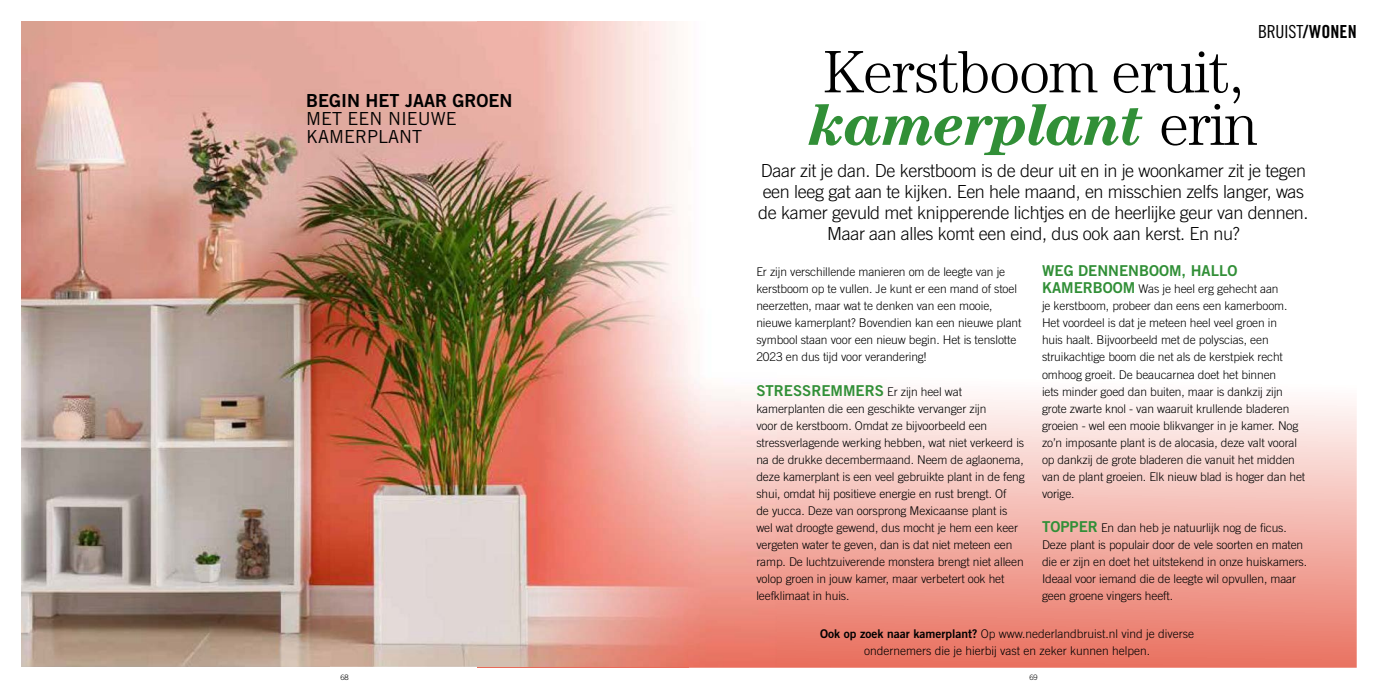
<style>
.page{position:relative;width:1378px;height:689px;background:#fff}
.page>*{position:absolute;margin:0;border:0;box-sizing:border-box;transform-origin:0 0}
.t1{font:300 60px/52.5px "Century Std";letter-spacing:-.02em;color:#000}
.t2{font:300 18px/21px "Trade Gothic LT Std";letter-spacing:-.02em;color:#000;text-align:center}
.t3{font:18px/18px "Trade Gothic LT Std";color:#000}
.t4{font:18px "Trade Gothic LT Std Bd 2";color:#000}
.t5{font:18px "Trade Gothic LT Std Cn 18";letter-spacing:-.01em;color:#000}
.t6{font:15px "Trade Gothic LT Std Bd 2";color:#318f37}
.t7{font:300 12px/17px "Trade Gothic LT Std";letter-spacing:-.01em;color:#000}
.t8{font:300 7.5px "Trade Gothic LT Std";color:#000}
.s1{font-family:"Trade Gothic LT Std Bd Cn 20"}
.s2{font-weight:700;font-style:italic;color:#318f37}
.s3{font-family:"Trade Gothic LT Std Bd 2";font-weight:400;font-size:15px;color:#318f37}
.s4{font-family:"Trade Gothic LT Std";font-weight:300;font-size:12px;color:#000}
.s5{font-family:"Trade Gothic LT Std Bd 2";font-weight:400}
</style>
<div class="page">
<hr style="left:477px;top:667px;width:212px;height:1px;background:#e86b59">
<img style="left:21px;top:21px;width:456px;height:646px">
<img style="left:477px;top:21px;width:212px;height:646px">
<svg style="left:689px;top:320px;width:667px;height:348px"></svg>
<h2 class="t4" style="left:306px;top:90px;width:208px">BEGIN HET JAAR GROEN</h2>
<h2 class="t3" style="left:306px;top:110px;width:152px">MET EEN NIEUWE<br>KAMERPLANT</h2>
<h2 class="t5" style="left:1258px;top:21px;width:100px">BRUIST<span class="s1">/WONEN</span></h2>
<h1 class="t1" style="left:809px;top:45px;width:450px">Kerstboom eruit, <span class="s2">kamerplant</span> erin</h1>
<p class="t2" style="left:758px;top:160px;width:552px">Daar zit je dan. De kerstboom is de deur uit en in je woonkamer zit je tegen een leeg gat aan te kijken. Een hele maand, en misschien zelfs langer, was de kamer gevuld met knipperende lichtjes en de heerlijke geur van dennen.<br>Maar aan alles komt een eind, dus ook aan kerst. En nu?</p>
<p class="t6" style="left:1042px;top:262px;width:197px">WEG DENNENBOOM, HALLO</p>
<p class="t7" style="left:1042px;top:280px;width:265px"><span class="s3">KAMERBOOM</span> Was je heel erg gehecht aan<br>je kerstboom, probeer dan eens een kamerboom.<br>Het voordeel is dat je meteen heel veel groen in<br>huis haalt. Bijvoorbeeld met de polyscias, een struikachtige boom die net als de kerstpiek recht omhoog groeit. De beaucarnea doet het binnen<br>iets minder goed dan buiten, maar is dankzij zijn grote zwarte knol - van waaruit krullende bladeren groeien - wel een mooie blikvanger in je kamer. Nog zo’n imposante plant is de alocasia, deze valt vooral op dankzij de grote bladeren die vanuit het midden van de plant groeien. Elk nieuw blad is hoger dan het vorige.</p>
<p class="t7" style="left:1042px;top:519px;width:267px"><span class="s3">TOPPER</span> En dan heb je natuurlijk nog de ficus.<br>Deze plant is populair door de vele soorten en maten die er zijn en doet het uitstekend in onze huiskamers.<br>Ideaal voor iemand die de leegte wil opvullen, maar geen groene vingers heeft.</p>
<p class="t7" style="left:756px;top:263px;width:266px">Er zijn verschillende manieren om de leegte van je kerstboom op te vullen. Je kunt er een mand of stoel neerzetten, maar wat te denken van een mooie, nieuwe kamerplant? Bovendien kan een nieuwe plant symbool staan voor een nieuw begin. Het is tenslotte 2023 en dus tijd voor verandering!</p>
<p class="t6" style="left:756px;top:381px;width:207px">STRESSREMMERS <span class="s4">Er zijn heel wat</span></p>
<p class="t7" style="left:756px;top:400px;width:270px">kamerplanten die een geschikte vervanger zijn<br>voor de kerstboom. Omdat ze bijvoor beeld een stressverlagende werking hebben, wat niet verkeerd is na de drukke decembermaand. Neem de aglaonema, deze kamerplant is een veel gebruikte plant in de feng shui, omdat hij positieve energie en rust brengt. Of<br>de yucca. Deze van oorsprong Mexicaanse plant is wel wat droogte gewend, dus mocht je hem een keer vergeten water te geven, dan is dat niet meteen een ramp. De luchtzuiverende monstera brengt niet alleen volop groen in jouw kamer, maar verbetert ook het leefklimaat in huis.</p>
<p class="t7" style="left:820px;top:625px;width:376px;text-align:center"><span class="s5">Ook op zoek naar kamerplant?</span> Op www.nederlandbruist.nl vind je diverse ondernemers die je hierbij vast en zeker kunnen helpen.</p>
<p class="t8" style="left:340px;top:672px;width:10px">68</p>
<p class="t8" style="left:1029px;top:672px;width:10px">69</p>
</div>
